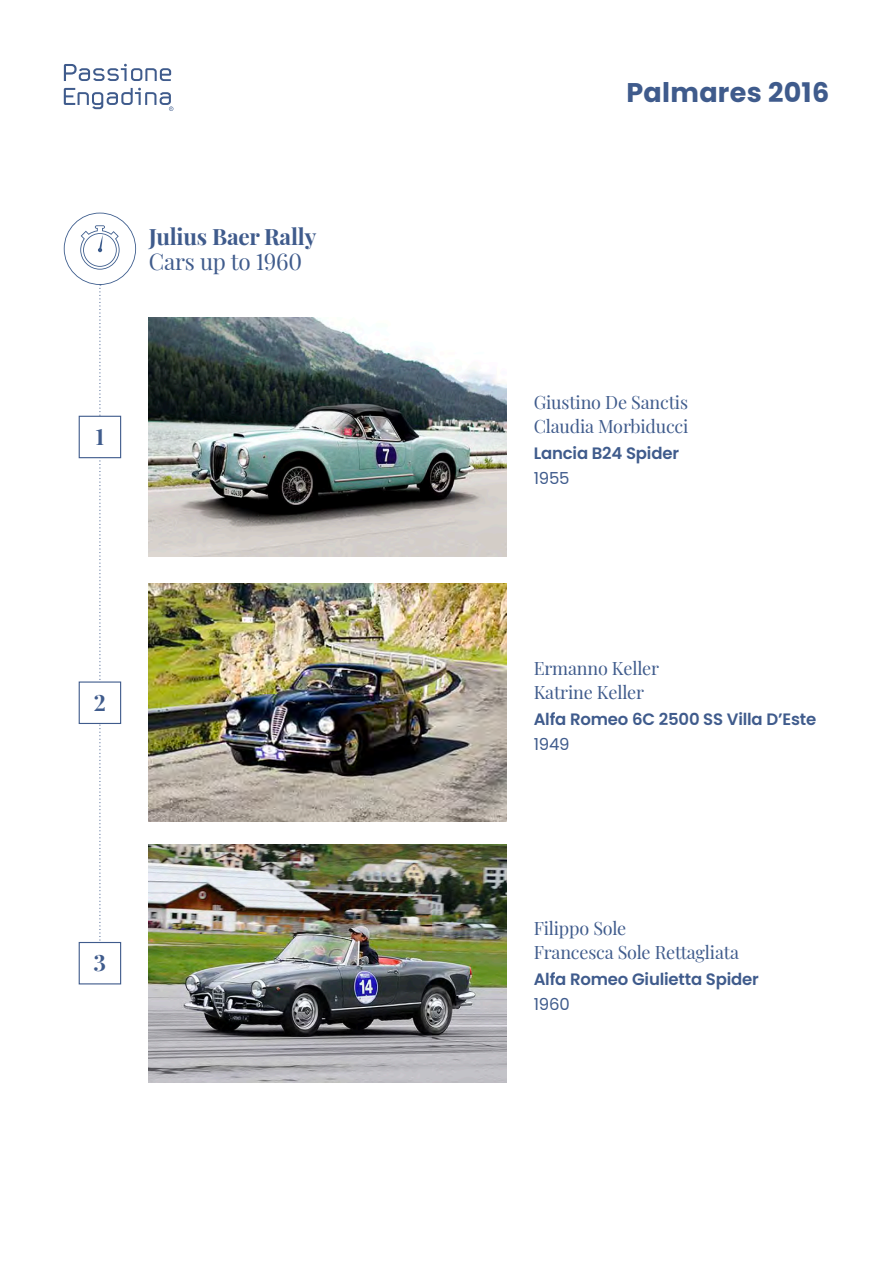
<style>
.page{position:relative;width:893px;height:1263px;background:#fff}
.page>*{position:absolute;margin:0;border:0;box-sizing:border-box;transform-origin:0 0}
.t1{font:700 27px "Poppins";letter-spacing:.01em;color:#3f5b8c}
.t2{font:700 22.5px "Playfair Display";letter-spacing:-.01em;color:#3f5b8c}
.t3{font:22.5px "Playfair Display";letter-spacing:-.01em;color:#3f5b8c}
.t4{font:18px "Playfair Display";letter-spacing:-.01em;color:#3f5b8c}
.t5{font:600 16.5px "Poppins";letter-spacing:-.01em;color:#3f5b8c}
.t6{font:16.5px "Poppins";letter-spacing:-.01em;color:#3f5b8c}
</style>
<div class="page">
<svg style="left:64px;top:64px;width:107px;height:17px"></svg>
<svg style="left:64px;top:88px;width:109px;height:23px"></svg>
<svg style="left:64px;top:213px;width:72px;height:750px"></svg>
<div style="left:79px;top:416px;width:42px;height:42px;background:#fff;border:1px solid #3f5b8c"></div>
<img style="left:149px;top:584px;width:357px;height:238px">
<div style="left:79px;top:681px;width:42px;height:43px;background:#fff;border:1px solid #3f5b8c"></div>
<div style="left:79px;top:942px;width:42px;height:42px;background:#fff;border:1px solid #3f5b8c"></div>
<img style="left:149px;top:844px;width:357px;height:238px">
<img style="left:149px;top:318px;width:357px;height:238px">
<p class="t2" style="left:149px;top:218px;width:169px">Julius Baer Rally</p>
<p class="t3" style="left:149px;top:244px;width:155px">Cars up to 1960</p>
<p class="t2" style="left:96px;top:419px;width:10px">1</p>
<p class="t2" style="left:94px;top:684px;width:14px">2</p>
<p class="t2" style="left:94px;top:945px;width:14px">3</p>
<p class="t1" style="left:626px;top:76px;width:204px">Palmares 2016</p>
<p class="t4" style="left:534px;top:388px;width:156px">Giustino De Sanctis</p>
<p class="t4" style="left:534px;top:412px;width:156px">Claudia Morbiducci</p>
<p class="t5" style="left:534px;top:443px;width:147px">Lancia B24 Spider</p>
<p class="t6" style="left:534px;top:469px;width:37px">1955</p>
<p class="t4" style="left:534px;top:654px;width:127px">Ermanno Keller</p>
<p class="t4" style="left:534px;top:678px;width:112px">Katrine Keller</p>
<p class="t5" style="left:534px;top:709px;width:284px">Alfa Romeo 6C 2500 SS Villa D’Este</p>
<p class="t6" style="left:534px;top:735px;width:37px">1949</p>
<p class="t4" style="left:534px;top:915px;width:94px">Filippo Sole</p>
<p class="t4" style="left:534px;top:939px;width:207px">Francesca Sole Rettagliata</p>
<p class="t5" style="left:534px;top:969px;width:227px">Alfa Romeo Giulietta Spider</p>
<p class="t6" style="left:534px;top:995px;width:38px">1960</p>
</div>
